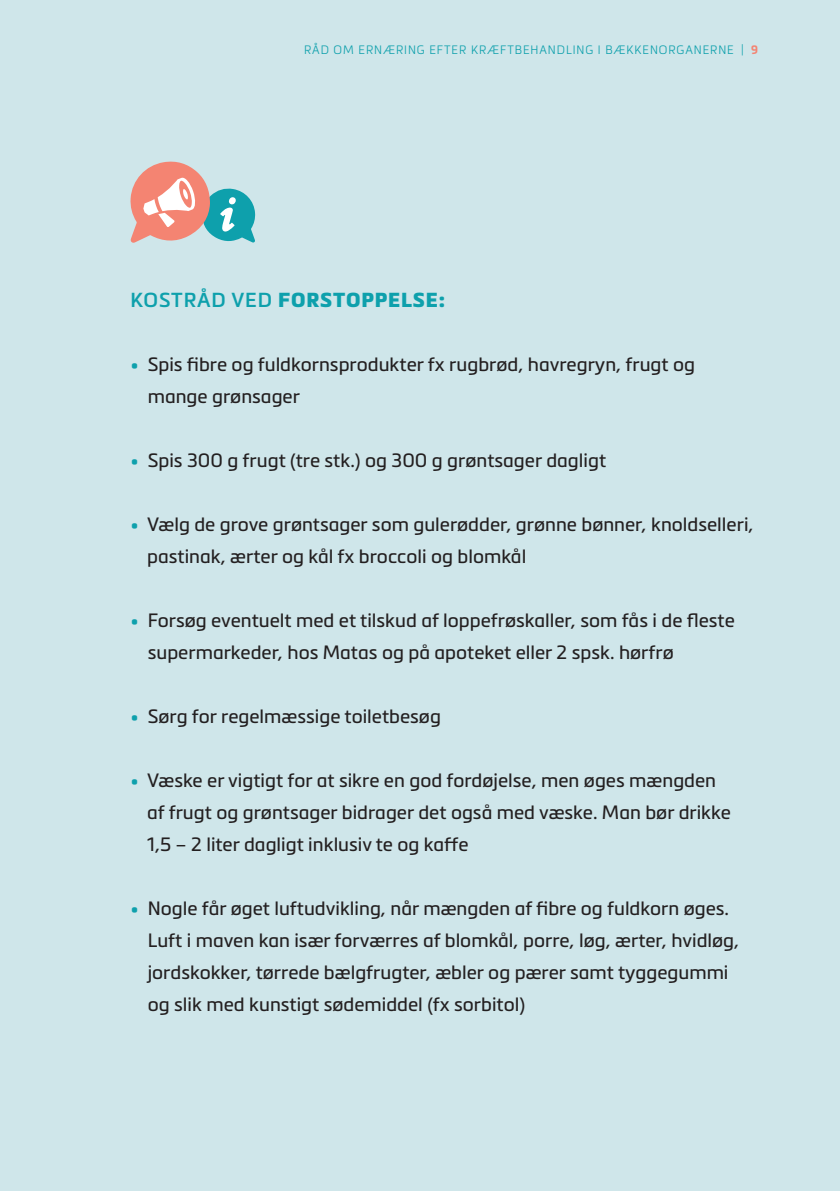
<style>
.page{position:relative;width:840px;height:1191px;background:#fff}
.page>*{position:absolute;margin:0;border:0;box-sizing:border-box;transform-origin:0 0}
.t1{font:900 20px "Metronic Pro";letter-spacing:.04em;color:#0ea0ac}
.t2{font:19px/32px "Metronic Pro";color:#231f20}
.t3{font:300 12px "Metronic Pro";letter-spacing:.08em;color:#0ea0ac}
.s1{font-weight:700;color:#f48472}
.s2{font-weight:600}
.s3{color:#0ea0ac}
</style>
<div class="page">
<div style="left:0;top:0;width:839px;height:1191px;background:#cfe6ea"></div>
<svg style="left:130px;top:161px;width:125px;height:82px"></svg>
<p class="t3" style="left:304px;top:42px;width:455px">RÅD OM ERNÆRING EFTER KRÆFTBEHANDLING I BÆKKENORGANERNE | <span class="s1">9</span></p>
<p class="t1" style="left:130px;top:288px;width:316px"><span class="s2">KOSTRÅD VED</span> FORSTOPPELSE:</p>
<p class="t2" style="left:148px;top:347px;width:548px;text-indent:-17px"><span class="s3">•</span> Spis fibre og fuldkornsprodukter fx rugbrød, havregryn, frugt og mange grønsager</p>
<p class="t2" style="left:130px;top:443px;width:477px"><span class="s3">•</span> Spis 300 g frugt (tre stk.) og 300 g grøntsager dagligt</p>
<p class="t2" style="left:147px;top:507px;width:607px;text-indent:-17px"><span class="s3">•</span> Vælg de grove grøntsager som gulerødder, grønne bønner, knoldselleri, pastinak, ærter og kål fx broccoli og blomkål</p>
<p class="t2" style="left:148px;top:603px;width:588px;text-indent:-17px"><span class="s3">•</span> Forsøg eventuelt med et tilskud af loppefrøskaller, som fås i de fleste supermarkeder, hos Matas og på apoteket eller 2 spsk. hørfrø</p>
<p class="t2" style="left:130px;top:699px;width:312px"><span class="s3">•</span> Sørg for regelmæssige toiletbesøg</p>
<p class="t2" style="left:147px;top:763px;width:585px;text-indent:-17px"><span class="s3">•</span> Væske er vigtigt for at sikre en god fordøjelse, men øges mængden af frugt og grøntsager bidrager det også med væske. Man bør drikke<br>1,5 – 2 liter dagligt inklusiv te og kaffe</p>
<p class="t2" style="left:148px;top:891px;width:592px;text-indent:-17px"><span class="s3">•</span> Nogle får øget luftudvikling, når mængden af fibre og fuldkorn øges.<br>Luft i maven kan især forværres af blomkål, porre, løg, ærter, hvidløg, jordskokker, tørrede bælgfrugter, æbler og pærer samt tyggegummi og slik med kunstigt sødemiddel (fx sorbitol)</p>
</div>
